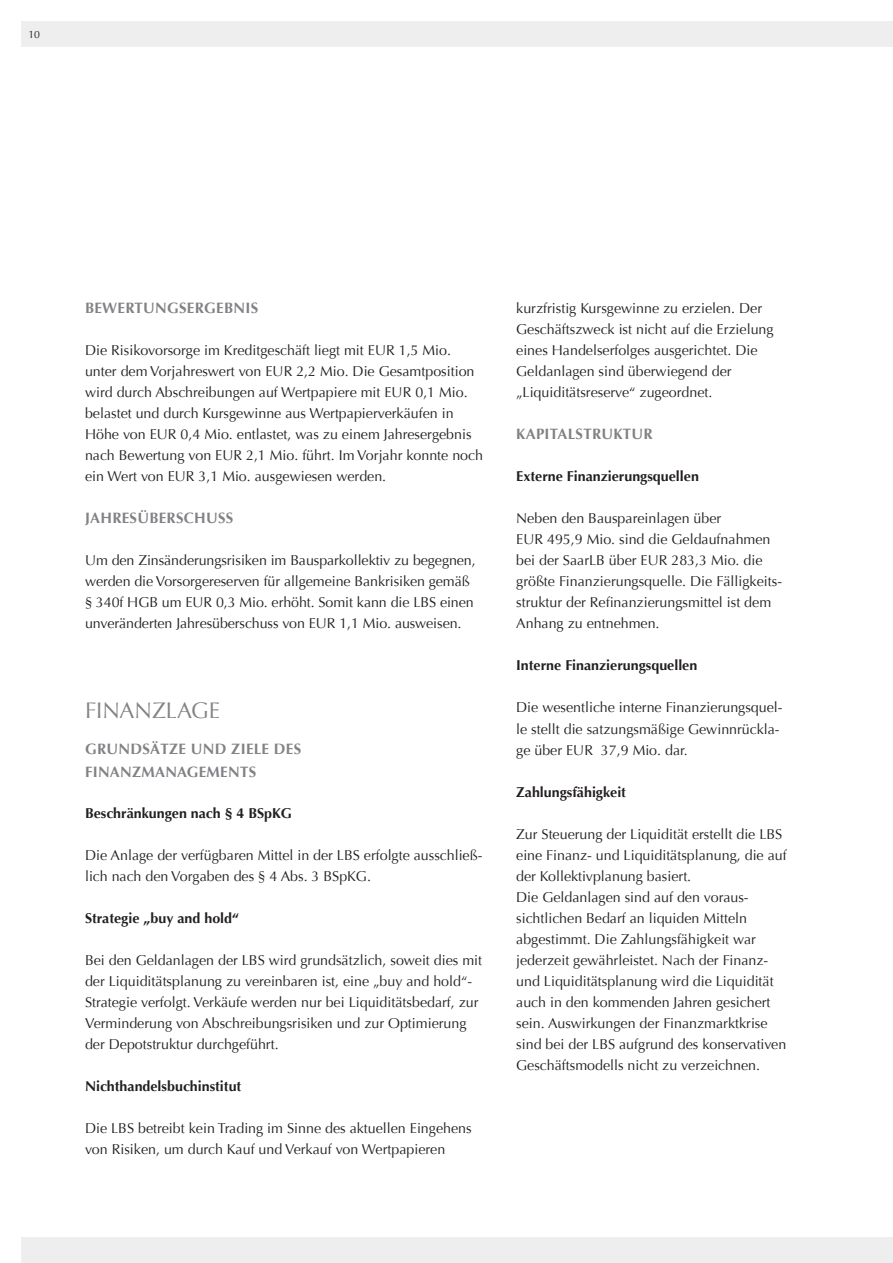
<style>
.page{position:relative;width:893px;height:1263px;background:#fff}
.page>*{position:absolute;margin:0;border:0;box-sizing:border-box;transform-origin:0 0}
.t1{font:22.5px "Optima";color:#808285}
.t2{font:700 15px/22.5px "Optima";letter-spacing:.02em;color:#808285}
.t3{font:14.25px/21px "Optima";color:#231f20}
.t4{font:700 14.25px "Optima";color:#231f20}
.t5{font:10.5px "Optima";color:#231f20}
</style>
<div class="page">
<div style="left:21px;top:21px;width:872px;height:26px;background:#eeeeef"></div>
<div style="left:21px;top:1237px;width:872px;height:26px;background:#eeeeef"></div>
<p class="t5" style="left:28px;top:28px;width:13px">10</p>
<p class="t2" style="left:85px;top:297px;width:130px">Bewertungsergeb</p>
<p class="t2" style="left:233px;top:297px;width:26px">nis</p>
<p class="t3" style="left:85px;top:340px;width:291px">Die Risikovorsorge im Kreditgeschäft liegt mit EUR</p>
<p class="t3" style="left:399px;top:340px;width:54px">1,5 Mio.</p>
<p class="t3" style="left:85px;top:361px;width:188px">unter dem Vorjahreswert von EUR</p>
<p class="t3" style="left:85px;top:361px;width:391px;text-indent:211px">2,2 Mio. Die Gesamtposition wird durch Abschreibungen auf Wertpapiere mit EUR</p>
<p class="t3" style="left:85px;top:382px;width:384px;text-indent:330px">0,1 Mio. belastet und durch Kursgewinne aus Wertpapierverkäufen in<br>Höhe von EUR</p>
<p class="t3" style="left:85px;top:424px;width:388px;text-indent:96px">0,4 M io. entlastet, was zu einem Jahresergebnis nach Bewertung von EUR</p>
<p class="t3" style="left:246px;top:445px;width:238px">2,1 Mio. führt. I m Vorjahr konnte noch</p>
<p class="t3" style="left:85px;top:466px;width:91px">ein Wert von EUR</p>
<p class="t3" style="left:199px;top:466px;width:189px">3,1 M io. ausgewiesen werden.</p>
<p class="t2" style="left:85px;top:507px;width:150px">Jahresüberschuss</p>
<p class="t3" style="left:85px;top:550px;width:392px">U m den Zinsänderungsrisiken im Bausparkollektiv zu begegnen, werden die Vorsorgereserven für allgemeine Bankrisiken gemäß § 340f HGB</p>
<p class="t3" style="left:162px;top:592px;width:31px">um EUR</p>
<p class="t3" style="left:216px;top:592px;width:206px">0,3 Mio. erhöht. Somit kann die LBS</p>
<p class="t3" style="left:440px;top:592px;width:35px">einen</p>
<p class="t3" style="left:85px;top:613px;width:232px">unveränderten Jahresüberschuss von EUR</p>
<p class="t3" style="left:339px;top:613px;width:124px">1,1 Mio. ausweisen.</p>
<h1 class="t1" style="left:85px;top:698px;width:136px">Finanzlage</h1>
<p class="t2" style="left:85px;top:738px;width:218px">Grundsätze und Ziele des<br>Fi nanzmanageme</p>
<p class="t2" style="left:228px;top:761px;width:30px">nts</p>
<p class="t4" style="left:85px;top:804px;width:208px">Beschränkungen nach § 4 BSpKG</p>
<p class="t3" style="left:85px;top:844px;width:260px">Die Anlage der verfügbaren Mittel in der LBS</p>
<p class="t3" style="left:85px;top:844px;width:399px;text-indent:279px">erfolgte ausschließ&shy;lich nach den Vorgaben des § 4 Abs. 3 BSpKG .</p>
<p class="t4" style="left:85px;top:909px;width:156px">Strategie „buy and hold“</p>
<p class="t3" style="left:85px;top:949px;width:165px">Bei den Geldanlagen der LBS</p>
<p class="t3" style="left:85px;top:949px;width:399px;text-indent:184px">wird grundsätzlich, soweit dies mit der Liquiditätsplanung zu vereinbaren ist, eine „buy and hold“- Strategie verfolgt. Verkäufe werden nur bei Liquiditätsbedarf, zur Verminderung von Abschreibungsrisiken und zur Optimierung der Depotstruktur durchgeführt.</p>
<p class="t4" style="left:85px;top:1077px;width:158px">N ichthandelsbuchinstitut</p>
<p class="t3" style="left:85px;top:1117px;width:35px">Die LBS</p>
<p class="t3" style="left:85px;top:1117px;width:388px;text-indent:53px">betreibt kein Trading im Sinne des aktuellen Eingehens von Risiken, um durch Kauf und Verkauf von Wertpapieren</p>
<p class="t3" style="left:516px;top:298px;width:259px">kurzfristig Kursgewinne zu erzielen. Der Geschäftszweck ist nicht auf die Erzielung eines Handelserfolges ausgerichtet. Die Geldanlagen sind überwiegend der „Liquiditätsreserve“ zugeordnet.</p>
<p class="t2" style="left:516px;top:423px;width:138px">Kapitalstruktur</p>
<p class="t4" style="left:516px;top:468px;width:184px">Externe Finanzierungsquellen</p>
<p class="t3" style="left:516px;top:508px;width:207px">Neben den Bauspareinlagen über<br>EUR</p>
<p class="t3" style="left:516px;top:529px;width:256px;text-indent:31px">495,9 Mio. sind die Geldaufnahmen bei der SaarLB über EUR</p>
<p class="t3" style="left:516px;top:550px;width:267px;text-indent:155px">283,3 Mio. die größte Finanzierungsquelle. Die Fälligkeits&shy;struktur der Refinanzierungsmittel ist dem<br>Anhang zu entnehmen.</p>
<p class="t4" style="left:516px;top:657px;width:183px">Interne Finanzierungsquellen</p>
<p class="t3" style="left:516px;top:697px;width:268px">Die wesentliche interne Finanzierungsquel&shy;le stellt die satzungsmäßige Gewinnrückla&shy;ge über EUR</p>
<p class="t3" style="left:601px;top:739px;width:88px">37,9 Mio. dar.</p>
<p class="t4" style="left:516px;top:783px;width:111px">Zahlungsfähigkeit</p>
<p class="t3" style="left:516px;top:823px;width:272px">Zur Steuerung der Liquidität erstellt die LBS eine Finanz- und Liquiditätsplanung, die auf der Kollektivplanung basiert.<br>Die Geldanlagen sind auf den voraus&shy;sichtlichen Bedarf an liquiden Mitteln abgestimmt. Die Zahlungsfähigkeit war jederzeit gewährleistet. Nach der Finanz&shy;und Liquiditätsplanung wird die Liquidität auch in den kommenden Jahren gesichert sein. Auswirkungen der Finanzmarktkrise sind bei der LBS</p>
<p class="t3" style="left:516px;top:1033px;width:272px;text-indent:103px">aufgrund des konservativen<br>Geschäftsmodells nicht zu verzeichnen.</p>
</div>
